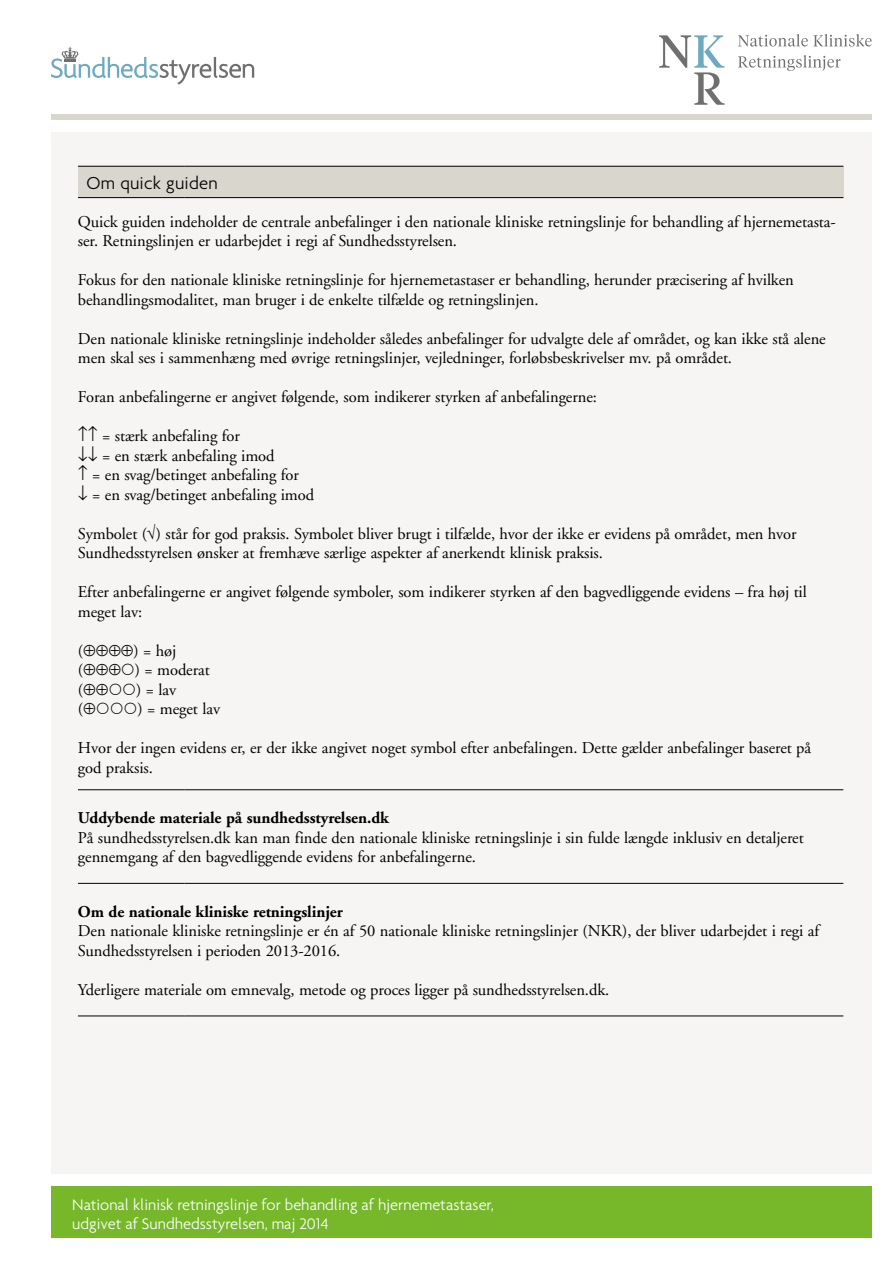
<style>
.page{position:relative;width:893px;height:1263px;background:#fff}
.page>*{position:absolute;margin:0;border:0;box-sizing:border-box;transform-origin:0 0}
.t1{font:300 18.75px "Agenda";letter-spacing:.01em;color:#000}
.t2{font:16.5px/19.5px "Adobe Garamond";letter-spacing:-.005em;color:#000}
.t3{font:300 16.5px/19.5px "Agenda";color:#fff}
.t4{font:700 16.5px "Adobe Garamond";letter-spacing:-.005em;color:#000}
</style>
<div class="page">
<div style="left:51px;top:132px;width:821px;height:1042px;background:#f6f5f3"></div>
<div style="left:51px;top:114px;width:821px;height:5px;background:#d9d6cd"></div>
<svg style="left:51px;top:47px;width:203px;height:37px"></svg>
<svg style="left:738px;top:34px;width:134px;height:13px"></svg>
<svg style="left:738px;top:55px;width:102px;height:16px"></svg>
<svg style="left:659px;top:35px;width:66px;height:70px"></svg>
<div style="left:51px;top:1186px;width:821px;height:51px;background:#76b82a"></div>
<div style="left:78px;top:166px;width:765px;height:32px;background:#d9d6cd"></div>
<hr style="left:78px;top:197px;width:106px;height:1px;background:#000">
<hr style="left:184px;top:197px;width:659px;height:1px;background:#000">
<hr style="left:78px;top:789px;width:106px;height:1px;background:#000">
<hr style="left:184px;top:789px;width:659px;height:1px;background:#000">
<hr style="left:78px;top:883px;width:106px;height:1px;background:#000">
<hr style="left:184px;top:883px;width:659px;height:1px;background:#000">
<hr style="left:78px;top:1015px;width:106px;height:1px;background:#000">
<hr style="left:184px;top:1015px;width:659px;height:1px;background:#000">
<hr style="left:78px;top:166px;width:106px;height:1px;background:#000">
<hr style="left:184px;top:166px;width:659px;height:1px;background:#000">
<p class="t1" style="left:86px;top:172px;width:133px">Om quick guiden</p>
<p class="t2" style="left:78px;top:212px;width:759px">Quick guiden indeholder de centrale anbefalinger i den nationale kliniske retningslinje for behandling af hjernemetasta&shy;ser. Retningslinjen er udarbejdet i regi af Sundhedsstyrelsen.</p>
<p class="t2" style="left:78px;top:271px;width:717px">Fokus for den nationale kliniske retningslinje for hjernemetastaser er behandling, herunder præcisering af hvilken behandlingsmodalitet, man bruger i de enkelte tilfælde og retningslinjen.</p>
<p class="t2" style="left:78px;top:329px;width:749px">Den nationale kliniske retningslinje indeholder således anbefalinger for udvalgte dele af området, og kan ikke stå alene men skal ses i sammenhæng med øvrige retningslinjer, vejledninger, forløbsbeskrivelser mv. på området.</p>
<p class="t2" style="left:78px;top:388px;width:520px">Foran anbefalingerne er angivet følgende, som indikerer styrken af anbefalingerne:</p>
<p class="t2" style="left:78px;top:427px;width:238px">↑↑ = stærk anbefaling for<br>↓↓ = en stærk anbefaling imod<br>↑ = en svag/betinget anbefaling for<br>↓ = en svag/betinget anbefaling imod</p>
<p class="t2" style="left:78px;top:524px;width:720px">Symbolet (√) står for god praksis. Symbolet bliver brugt i tilfælde, hvor der ikke er evidens på området, men hvor<br>Sundhedsstyrelsen ønsker at fremhæve særlige aspekter af anerkendt klinisk praksis.</p>
<p class="t2" style="left:78px;top:583px;width:730px">Efter anbefalingerne er angivet følgende symboler, som indikerer styrken af den bagvedliggende evidens – fra høj til meget lav:</p>
<p class="t2" style="left:78px;top:641px;width:133px">(⊕⊕⊕⊕) = høj (⊕⊕⊕ ) = moderat (⊕⊕</p>
<p class="t2" style="left:136px;top:680px;width:41px">) = lav</p>
<p class="t2" style="left:78px;top:700px;width:19px">(⊕</p>
<p class="t2" style="left:138px;top:700px;width:84px">) = meget lav</p>
<p class="t2" style="left:78px;top:739px;width:735px">Hvor der ingen evidens er, er der ikke angivet noget symbol efter anbefalingen. Dette gælder anbefalinger baseret på god praksis.</p>
<p class="t4" style="left:78px;top:809px;width:312px">Uddybende materiale på sundhedsstyrelsen.dk</p>
<p class="t2" style="left:78px;top:828px;width:727px">På sundhedsstyrelsen.dk kan man finde den nationale kliniske retningslinje i sin fulde længde inklusiv en detaljeret gennemgang af den bagvedliggende evidens for anbefalingerne.</p>
<p class="t4" style="left:78px;top:902px;width:266px">Om de nationale kliniske retningslinjer</p>
<p class="t2" style="left:78px;top:922px;width:743px">Den nationale kliniske retningslinje er én af 50 nationale kliniske retningslinjer (NKR), der bliver udarbejdet i regi af<br>Sundhedsstyrelsen i perioden 2013-2016.</p>
<p class="t2" style="left:78px;top:980px;width:533px">Yderligere materiale om emnevalg, metode og proces ligger på sundhedsstyrelsen.dk.</p>
<p class="t3" style="left:72px;top:1194px;width:423px">National klinisk retningslinje for behandling af hjernemetastaser, udgivet af Sundhedsstyrelsen, maj 2014</p>
</div>
